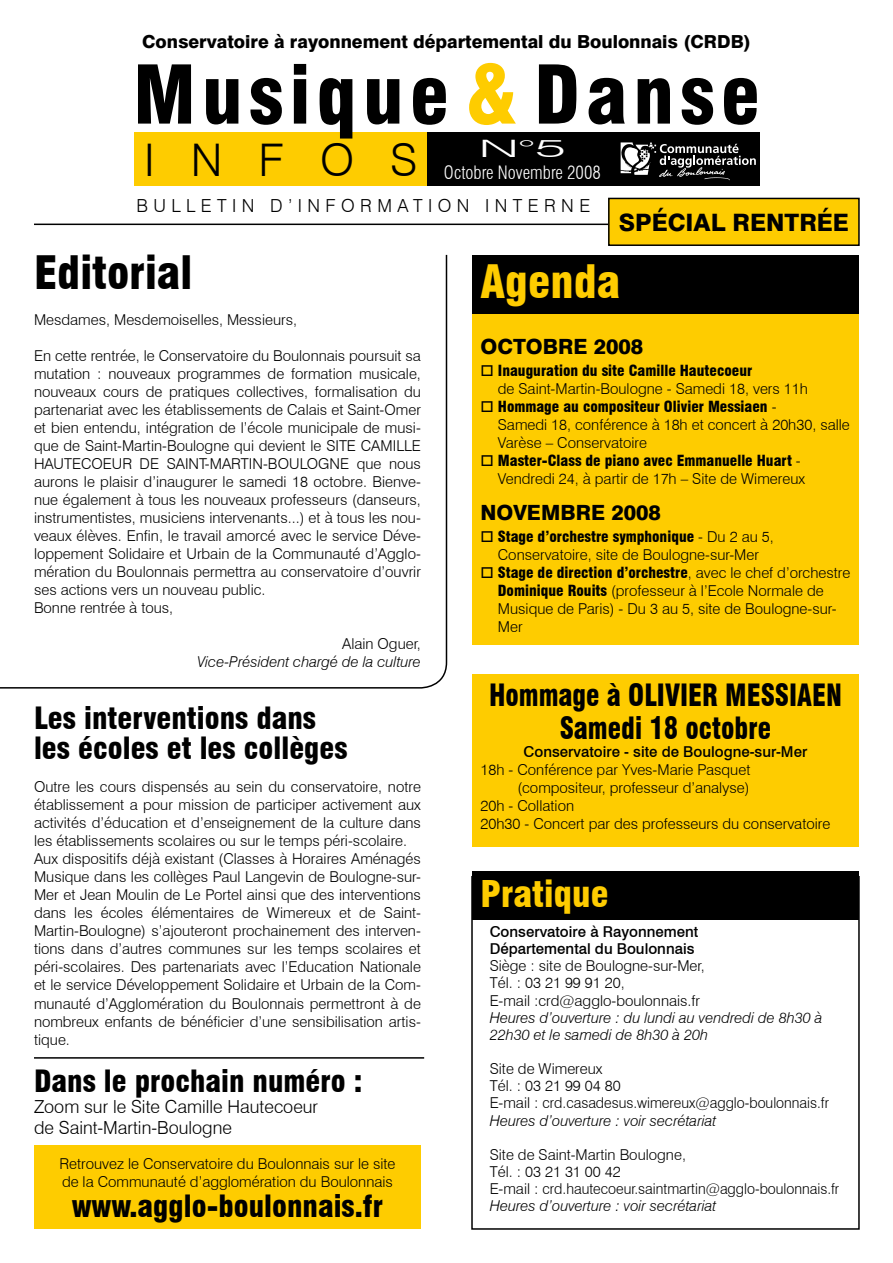
<style>
.page{position:relative;width:893px;height:1263px;background:#fff}
.page>*{position:absolute;margin:0;border:0;box-sizing:border-box;transform-origin:0 0}
.t1{font:900 condensed 78.75px "Swiss 721 BT";letter-spacing:.08em;color:#000}
.t2{font:900 condensed 45px "Swiss 721 BT";color:#000}
.t3{font:900 condensed 45px "Swiss 721 BT";color:#fecc00}
.t4{font:300 45px "Swiss 721 BT";letter-spacing:.8em;color:#000}
.t5{font:900 condensed 36px "Swiss 721 BT";color:#fecc00}
.t6{font:900 condensed 30px/30px "Swiss 721 BT";color:#000}
.t7{font:900 condensed 30px/33px "Swiss 721 BT";color:#000;text-align:center;scale:.9 1}
.t8{font:800 24px "Swiss 721 BT";color:#000}
.t9{font:300 expanded 24px "Swiss 721 BT";color:#fff;scale:2 1}
.t10{font:800 21px "Swiss 721 BT";color:#000}
.t11{font:300 18px/21px "Swiss 721 BT";color:#000}
.t12{font:800 18px "Swiss 721 BT";color:#000}
.t13{font:300 condensed 18px "Swiss 721 BT";color:#fff}
.t14{font:300 18px "Swiss 721 BT";letter-spacing:.3em;color:#000}
.t15{font:300 15px/18px "Swiss 721 BT";color:#000}
.t16{font:italic 300 15px/17.1px "Swiss 721 BT";color:#000}
.t17{font:500 15px/17.1px "Swiss 721 BT";color:#000}
.s1{color:#fecc00}
.s2{font-weight:900;font-stretch:condensed}
</style>
<div class="page">
<div style="left:472px;top:674px;width:387px;height:173px;background:#fecc00"></div>
<svg style="left:0;top:254px;width:448px;height:435px"></svg>
<hr style="left:34px;top:224px;width:825px;height:1px;background:#000">
<div style="left:134px;top:132px;width:294px;height:54px;background:#fecc00"></div>
<div style="left:427px;top:132px;width:191px;height:54px;background:#000"></div>
<div style="left:616px;top:132px;width:144px;height:54px;background:#000"></div>
<svg style="left:621px;top:142px;width:135px;height:38px"></svg>
<div style="left:34px;top:1145px;width:387px;height:84px;background:#fecc00"></div>
<div style="left:472px;top:309px;width:387px;height:336px;background:#fecc00"></div>
<div style="left:472px;top:255px;width:387px;height:58px;background:#000"></div>
<div style="left:471px;top:876px;width:389px;height:354px;border:2px solid #000"></div>
<div style="left:472px;top:871px;width:387px;height:48px;background:#000"></div>
<div style="left:609px;top:198px;width:250px;height:47px;background:#fecc00"></div>
<div style="left:608px;top:198px;width:252px;height:48px;border:2px solid #000"></div>
<hr style="left:34px;top:1057px;width:390px;height:2px;background:#000">
<p class="t12" style="left:142px;top:30px;width:610px">Conservatoire à rayonnement départemental du Boulonnais (CRDB)</p>
<h1 class="t1" style="left:133px;top:48px;width:628px">Musique <span class="s1">&amp;</span> Danse</h1>
<h3 class="t9" style="left:479px;top:134px;width:45px">N°5</h3>
<p class="t13" style="left:444px;top:161px;width:158px">Octobre Novembre 2008</p>
<p class="t14" style="left:137px;top:195px;width:107px">Bulletin</p>
<p class="t11" style="left:270px;top:195px;width:43px">d’info</p>
<p class="t11" style="left:360px;top:195px;width:82px">rm ation</p>
<p class="t11" style="left:485px;top:195px;width:107px">in tern e</p>
<h2 class="t4" style="left:144px;top:133px;width:275px">INFOS</h2>
<h3 class="t8" style="left:619px;top:208px;width:132px">Spécial rentr</h3>
<h3 class="t8" style="left:817px;top:208px;width:31px">ée</h3>
<h2 class="t2" style="left:34px;top:246px;width:160px">Editorial</h2>
<p class="t15" style="left:34px;top:311px;width:265px">Mesdames, Mesdemoiselles, Messieurs,</p>
<p class="t15" style="left:34px;top:347px;width:388px">En cette rentrée, le Conservatoire du Boulonnais poursuit sa mutation : nouveaux programmes de formation musicale, nouveaux cours de pratiques collectives, formalisation du partenariat avec les établissements de Calais et Saint-Omer et bien entendu, intégration de l’école municipale de musi&shy;que de Saint-Martin-Boulogne qui devient le SITE CAMILLE HAUTE</p>
<p class="t15" style="left:34px;top:455px;width:388px;text-indent:106px">DE SAINT-MARTIN-BOULOGNE que nous aurons le plaisir d’inaugurer le samedi 18 octobre. Bienve&shy;nue également à tous les nouveaux professeurs (danseurs, instrumentistes, musiciens intervenants...) et à tous les nou&shy;veaux élèves. Enfin, le travail amorcé avec le service Déve&shy;loppement Solidaire et Urbain de la Communauté d’Agglo&shy;mération du Boulonnais permettra au conservatoire d’ouvrir ses actions vers un nouveau public.<br>Bonne rentrée à tous,</p>
<p class="t15" style="left:342px;top:635px;width:80px">Alain Oguer,</p>
<p class="t16" style="left:197px;top:653px;width:225px">Vice-Président chargé de la culture</p>
<h3 class="t6" style="left:34px;top:703px;width:315px">Les interventions dans les écoles et les collèges</h3>
<p class="t15" style="left:34px;top:778px;width:388px">Outre les cours dispensés au sein du conservatoire, notre établissement a pour mission de participer activement aux activités d’éducation et d’enseignement de la culture dans les établissements scolaires ou sur le temps péri-scolaire.<br>Aux dispositifs déjà existant (Classes à Horaires Aménagés Musique dans les collèges Paul Langevin de Boulogne-sur-Mer et Jean Moulin de Le Portel ainsi que des interventions dans les écoles élémentaires de Wimereux et de Saint-Martin-Boulogne) s’ajouteront prochainement des interven&shy;tions dans d’autres communes sur les temps scolaires et péri-scolaires. Des partenariats avec l’Education Nationale et le service Développement Solidaire et Urbain de la Com&shy;munauté d’Agglomération du Boulonnais permettront à de nombreux enfants de bénéficier d’une sensibilisation artis&shy;tique.</p>
<p class="t15" style="left:81px;top:455px;width:32px">COEUR</p>
<h3 class="t6" style="left:34px;top:1066px;width:330px">Dans le prochain numéro :</h3>
<p class="t11" style="left:34px;top:1096px;width:286px">Zoom sur le Site Camille Hautecoeur de Saint-Martin-Boulogne</p>
<p class="t15" style="left:59px;top:1154px;width:338px">Retrouvez le Conservatoire du Boulonnais sur le site de la Communauté d’agglomération du Boulonnais</p>
<h3 class="t6" style="left:72px;top:1191px;width:313px">www.agglo-boulonnais.fr</h3>
<h2 class="t3" style="left:480px;top:254px;width:141px">Agenda</h2>
<h3 class="t10" style="left:480px;top:334px;width:164px">OCTOBRE 2008</h3>
<p class="t15" style="left:498px;top:362px;width:312px;text-indent:-17px">□ <span class="s2">Inauguration du site Camille Hautecoeur<br></span>de Saint-Martin-Boulogne - Samedi 18, vers 11h</p>
<p class="t15" style="left:498px;top:398px;width:354px;text-indent:-17px">□ <span class="s2">Hommage au compositeur Olivier Messiaen</span> -<br>Samedi 18, conférence à 18h et concert à 20h30, salle<br>Varèse – Conservatoire</p>
<p class="t15" style="left:480px;top:452px;width:326px;text-align:right">□ <span class="s2">Master-Class de piano avec Emmanuelle Huart</span> -<br>Vendredi 24, à partir de 17h – Site de Wimereux</p>
<h3 class="t10" style="left:480px;top:500px;width:182px">NOVEMBRE 2008</h3>
<p class="t15" style="left:480px;top:528px;width:295px;text-align:center">□ <span class="s2">Stage d’orchestre symphonique</span> - Du 2 au 5,<br>Conservatoire, site de Boulogne-sur-Mer</p>
<p class="t15" style="left:498px;top:564px;width:354px;text-indent:-17px">□ <span class="s2">Stage de direction d’orchestre</span>, avec le chef d’orchestre <span class="s2">Dominique Rouits</span> (professeur à l’Ecole Normale de Musique de Paris) - Du 3 au 5, site de Boulogne-sur-Mer</p>
<h3 class="t7" style="left:489px;top:678px;width:394px">Hommage à OLIVIER MESSIAEN<br>Samedi 18 octobre</h3>
<p class="t17" style="left:524px;top:743px;width:285px">Conservatoire - site de Boulogne-sur-Mer</p>
<p class="t15" style="left:480px;top:760px;width:271px">18h - Conférence par Yves-Marie Pasquet</p>
<p class="t15" style="left:517px;top:778px;width:233px">(compositeur, professeur d’analyse)</p>
<p class="t15" style="left:480px;top:796px;width:95px">20h - Collation</p>
<p class="t15" style="left:480px;top:814px;width:351px">20h30 - Concert par des professeurs du conservatoire</p>
<h3 class="t5" style="left:480px;top:872px;width:130px">Pratique</h3>
<p class="t17" style="left:490px;top:923px;width:210px">Conservatoire à Rayonnement<br>Départemental du Boulonnais</p>
<p class="t15" style="left:490px;top:957px;width:216px;line-height:17.1px">Siège : site de Boulogne-sur-Mer,<br>Tél. : 03 21 99 91 20,<br>E-mail :crd@agglo-boulonnais.fr</p>
<p class="t16" style="left:490px;top:1009px;width:334px">Heures d’ouverture : du lundi au vendredi de 8h30 à<br>22h30 et le samedi de 8h30 à 20h</p>
<p class="t15" style="left:490px;top:1060px;width:341px;line-height:17.1px">Site de Wimereux<br>Tél. : 03 21 99 04 80<br>E-mail : crd.casadesus.wimereux@agglo-boulonnais.fr</p>
<p class="t16" style="left:490px;top:1111px;width:228px">Heures d’ouverture : voir secrétariat</p>
<p class="t15" style="left:490px;top:1146px;width:351px;line-height:17.1px">Site de Saint-Martin Boulogne,<br>Tél. : 03 21 31 00 42<br>E-mail : crd.hautecoeur.saintmartin@agglo-boulonnais.fr</p>
<p class="t16" style="left:490px;top:1197px;width:228px">Heures d’ouverture : voir secrétariat</p>
</div>
